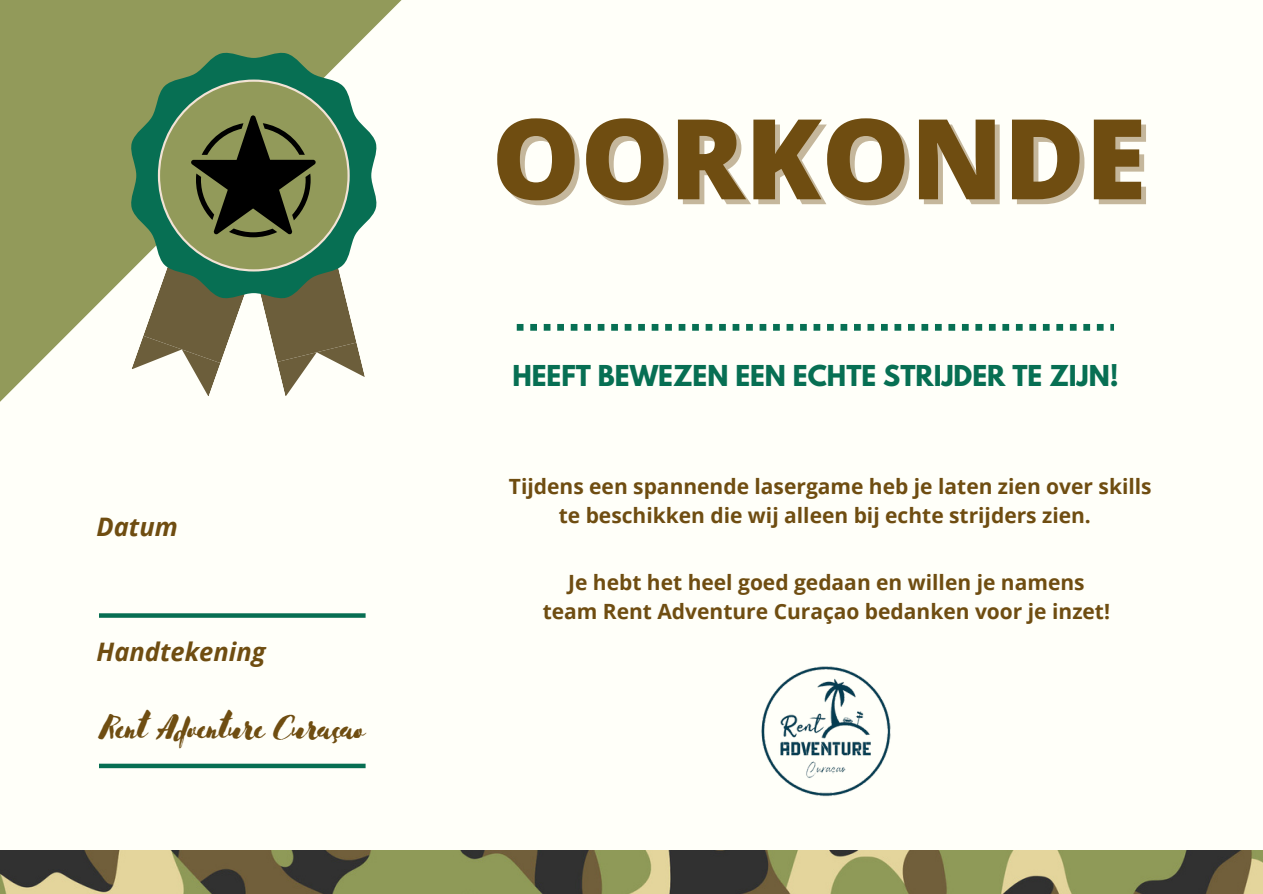
<style>
.page{position:relative;width:1263px;height:894px;background:#fff}
.page>*{position:absolute;margin:0;border:0;box-sizing:border-box;transform-origin:0 0}
.t1{font:800 111.6px "Open Sans";color:#6f4d11}
.t2{font:37.95px "Advetime";color:#6f4d11}
.t3{font:700 25.5px "League Spartan";color:#076f53}
.t4{font:italic 700 25.5px "Open Sans";color:#6f4d11}
.t5{font:700 21px/29.2px "Open Sans";color:#6f4d11;text-align:center}
</style>
<div class="page">
<div style="left:0;top:0;width:1263px;height:893px;background:#fffff9"></div>
<svg style="left:0;top:0;width:402px;height:402px;fill:#929a5a"></svg>
<svg style="left:131px;top:53px;width:245px;height:245px"></svg>
<svg style="left:131px;top:79px;width:234px;height:317px"></svg>
<img style="left:0;top:850px;width:1263px;height:43px">
<svg style="left:517px;top:324px;width:597px;height:6px"></svg>
<svg style="left:99px;top:613px;width:267px;height:4px"></svg>
<div style="left:99px;top:763px;width:267px;height:5px;background:#076f53"></div>
<img style="left:761px;top:666px;width:130px;height:131px">
<p class="t4" style="left:96px;top:509px;width:83px">Datum</p>
<p class="t4" style="left:97px;top:633px;width:170px">Handtekening</p>
<h2 class="t2" style="left:99px;top:701px;width:267px">Rent Adventure Curaçao</h2>
<h1 class="t1" style="left:492px;top:80px;width:656px">OORKONDE</h1>
<p class="t3" style="left:512px;top:362px;width:608px">HEEFT BEWEZEN EEN ECHTE STRIJDER TE ZIJN!</p>
<p class="t5" style="left:509px;top:471px;width:644px">Tijdens een spannende lasergame heb je laten zien over skills te beschikken die wij alleen bij echte strijders zien.</p>
<p class="t5" style="left:543px;top:567px;width:569px">Je hebt het heel goed gedaan en willen je namens team Rent Adventure Curaçao bedanken voor je inzet!</p>
</div>
